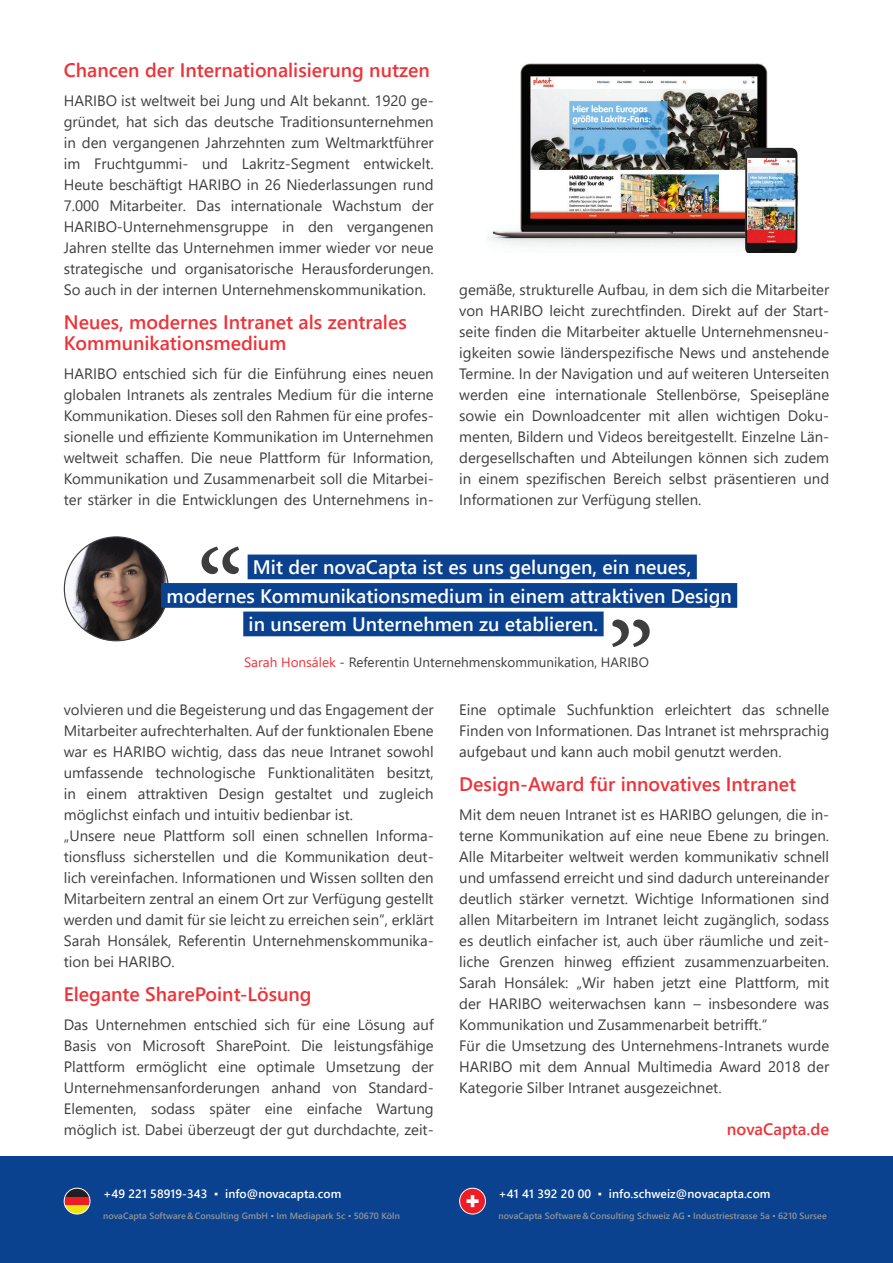
<style>
.page{position:relative;width:893px;height:1263px;background:#fff}
.page>*{position:absolute;margin:0;border:0;box-sizing:border-box;transform-origin:0 0}
.Überschriften_Texte{font:600 19.5px/21px "Segoe UI";color:#ee3339}
.Zitat_Fließtext{font:600 19.5px "Segoe UI";color:#fff}
.t1{font:600 16.5px "Segoe UI";color:#ee3339}
.Fließtext{font:15px/21px "Segoe UI";color:#3e3e3f;text-align:justify}
.Zitat_Autor{font:13.5px "Segoe UI";color:#3e3e3f}
.t2{font:600 12px "Segoe UI";letter-spacing:.005em;color:#fff}
.t3{font:600 9px "Segoe UI";letter-spacing:.005em;color:#939598}
.s1{color:#ee3339}
.s2{font-weight:400}
.s3{font-weight:400;color:#a8a9ad}
</style>
<div class="page">
<div style="left:0;top:1156px;width:893px;height:107px;background:#0a428f"></div>
<div style="left:460px;top:1188px;width:25px;height:26px;background:#ee1d23;border-radius:50%"></div>
<div style="left:459px;top:1188px;width:27px;height:26px;border:1px solid #fff;border-radius:50%"></div>
<svg style="left:466px;top:1199px;width:13px;height:4px"></svg>
<svg style="left:471px;top:1195px;width:3px;height:12px"></svg>
<svg style="left:64px;top:1188px;width:26px;height:9px"></svg>
<div style="left:64px;top:1197px;width:26px;height:8px;background:#ee1d23"></div>
<svg style="left:64px;top:1205px;width:26px;height:9px"></svg>
<div style="left:64px;top:1188px;width:26px;height:26px;border:1px solid #fff;border-radius:50%"></div>
<img style="left:488px;top:63px;width:311px;height:190px">
<img style="left:64px;top:537px;width:104px;height:104px;border-radius:52px">
<div style="left:248px;top:554px;width:449px;height:25px;background:#0a428f"></div>
<div style="left:161px;top:583px;width:576px;height:25px;background:#0a428f"></div>
<div style="left:243px;top:611px;width:361px;height:25px;background:#0a428f"></div>
<svg style="left:202px;top:547px;width:37px;height:27px"></svg>
<svg style="left:612px;top:619px;width:38px;height:28px"></svg>
<p class="Überschriften_Texte" style="left:64px;top:58px;width:368px">Chancen der Internationalisierung nutzen</p>
<p class="Fließtext" style="left:64px;top:89px;width:371px">HARIBO ist weltweit bei Jung und Alt bekannt. 1920 ge&shy;gründet, hat sich das deutsche Traditionsunternehmen in den vergangenen Jahrzehnten zum Weltmarktführer im Fruchtgummi- und Lakritz-Segment entwickelt.<br>Heute beschäftigt HARIBO in 26 Niederlassungen rund 7.000 Mitarbeiter. Das internationale Wachstum der HARIBO-Unternehmensgruppe in den vergangenen Jahren stellte das Unternehmen immer wieder vor neue strategische und organisatorische Herausforderungen.<br>So auch in der internen Unternehmenskommunikation.</p>
<p class="Überschriften_Texte" style="left:64px;top:310px;width:344px">Neues, modernes Intranet als zentrales<br>Kommunikationsmedium</p>
<p class="Fließtext" style="left:64px;top:362px;width:371px">HARIBO entschied sich für die Einführung eines neuen globalen Intranets als zentrales Medium für die interne Kommunikation. Dieses soll den Rahmen für eine profes&shy;sionelle und effiziente Kommunikation im Unternehmen weltweit schaffen. Die neue Plattform für Information, Kommunikation und Zusammenarbeit soll die Mitarbei&shy;ter stärker in die Entwicklungen des Unternehmens in-</p>
<p class="Fließtext" style="left:459px;top:278px;width:371px">gemäße, strukturelle Aufbau, in dem sich die Mitarbeiter von HARIBO leicht zurechtfinden. Direkt auf der Start&shy;seite finden die Mitarbeiter aktuelle Unternehmensneu&shy;igkeiten sowie länderspezifische News und anstehende Termine. In der Navigation und auf weiteren Unterseiten werden eine internationale Stellenbörse, Speisepläne sowie ein Downloadcenter mit allen wichtigen Doku&shy;menten, Bildern und Videos bereitgestellt. Einzelne Län&shy;dergesellschaften und Abteilungen können sich zudem in einem spezifischen Bereich selbst präsentieren und Informationen zur Verfügung stellen.</p>
<p class="Zitat_Fließtext" style="left:253px;top:549px;width:440px">Mit der novaCapta ist es uns gelungen, ein neues,</p>
<p class="Zitat_Fließtext" style="left:166px;top:577px;width:567px">modernes Kommunikationsmedium in einem attraktiven Design</p>
<p class="Zitat_Fließtext" style="left:249px;top:606px;width:351px">in unserem Unternehmen zu etablieren.</p>
<p class="Zitat_Autor" style="left:244px;top:650px;width:406px"><span class="s1">Sarah Honsálek</span> - Referentin Unternehmenskommunikation, HARIBO</p>
<p class="Fließtext" style="left:64px;top:698px;width:371px">volvieren und die Begeisterung und das Engagement der Mitarbeiter aufrechterhalten. Auf der funktionalen Ebene war es HARIBO wichtig, dass das neue Intranet sowohl umfassende technologische Funktionalitäten besitzt, in einem attraktiven Design gestaltet und zugleich möglichst einfach und intuitiv bedienbar ist.</p>
<p class="Fließtext" style="left:64px;top:824px;width:371px;text-align:left">„Unsere neue Plattform soll einen schnellen Informa&shy;tionsfluss sicherstellen und die Kommunikation deut&shy;lich vereinfachen. Informationen und Wissen sollten den Mitarbeitern zentral an einem Ort zur Verfügung gestellt werden und damit für sie leicht zu erreichen sein“, erklärt Sarah Honsálek, Referentin Unternehmenskommunika&shy;tion bei HARIBO.</p>
<p class="Überschriften_Texte" style="left:64px;top:982px;width:249px">Elegante SharePoint-Lösung</p>
<p class="Fließtext" style="left:64px;top:1013px;width:371px">Das Unternehmen entschied sich für eine Lösung auf Basis von Microsoft SharePoint. Die leistungsfähige Plattform ermöglicht eine optimale Umsetzung der Unternehmensanforderungen anhand von Standard-Elementen, sodass später eine einfache Wartung möglich ist. Dabei überzeugt der gut durchdachte, zeit-</p>
<p class="t2" style="left:103px;top:1182px;width:240px">+49 221 58919-343 <span class="s2">▪</span> info@novacapta.com</p>
<p class="t3" style="left:103px;top:1207px;width:298px">novaCapta Software&amp;Consulting GmbH <span class="s3">▪</span> Im Mediapark 5c <span class="s2">▪</span> 50670 Köln</p>
<p class="Fließtext" style="left:459px;top:698px;width:371px">Eine optimale Suchfunktion erleichtert das schnelle Finden von Informationen. Das Intranet ist mehrsprachig aufgebaut und kann auch mobil genutzt werden.</p>
<p class="Überschriften_Texte" style="left:459px;top:772px;width:338px">Design-Award für innovatives Intranet</p>
<p class="Fließtext" style="left:459px;top:803px;width:371px;text-align:left">Mit dem neuen Intranet ist es HARIBO gelungen, die in&shy;terne Kommunikation auf eine neue Ebene zu bringen.<br>Alle Mitarbeiter weltweit werden kommunikativ schnell und umfassend erreicht und sind dadurch untereinander deutlich stärker vernetzt. Wichtige Informationen sind allen Mitarbeitern im Intranet leicht zugänglich, sodass es deutlich einfacher ist, auch über räumliche und zeit&shy;liche Grenzen hinweg effizient zusammenzuarbeiten.<br>Sarah Honsálek: „Wir haben jetzt eine Plattform, mit der HARIBO weiterwachsen kann – insbesondere was Kommunikation und Zusammenarbeit betrifft.“</p>
<p class="Fließtext" style="left:459px;top:1034px;width:371px">Für die Umsetzung des Unternehmens-Intranets wurde HARIBO mit dem Annual Multimedia Award 2018 der Kategorie Silber Intranet ausgezeichnet.</p>
<p class="t1" style="left:727px;top:1113px;width:104px">novaCapta.de</p>
<p class="t2" style="left:499px;top:1182px;width:273px">+41 41 392 20 00 <span class="s2">▪</span> info.schweiz@novacapta.com</p>
<p class="t3" style="left:499px;top:1207px;width:330px">novaCapta Software&amp;Consulting Schweiz AG <span class="s3">▪</span> Industriestrasse 5a <span class="s2">▪</span> 6210 Sursee</p>
</div>
